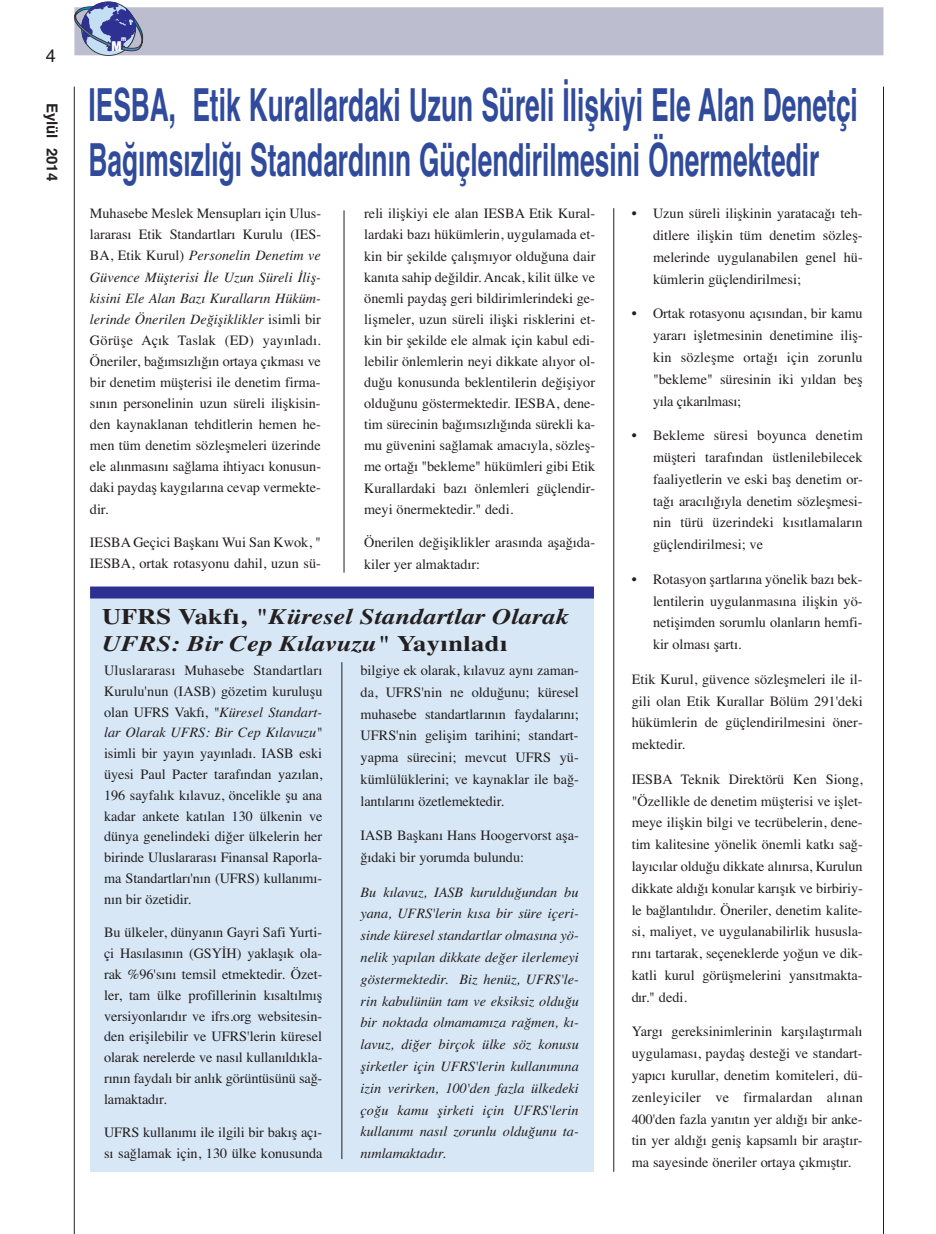
<style>
.page{position:relative;width:936px;height:1234px;background:#fff}
.page>*{position:absolute;margin:0;border:0;box-sizing:border-box;transform-origin:0 0}
.t1{font:700 45.6px/54.6px "Helvetica TU";color:#304b9c;scale:.58 1}
.t2{font:italic 700 22.2px/26.5px "Times TU";color:#231f20;scale:1.19 1}
.t3{font:18px "Helvetica TU";color:#231f20}
.t4{font:700 15px "Helvetica TU";color:#231f20}
.t5{font:14.25px/21.8px "Times TU";color:#231f20;text-align:justify}
.t6{font:italic 14.25px/21.8px "Times TU";letter-spacing:-.005em;color:#231f20;text-align:justify}
.t7{font:900 13.65px "Helvetica Neue";color:#fff;scale:.79 1}
.t8{font:900 7.05px "Helvetica Neue";color:#fff;scale:.76 1}
.s1{font-style:italic}
.s2{font-style:normal}
</style>
<div class="page">
<hr style="left:74px;top:87px;width:1px;height:1146px;background:#231f20">
<hr style="left:613px;top:208px;width:1px;height:963px;background:#231f20">
<hr style="left:883px;top:87px;width:1px;height:1146px;background:#231f20">
<div style="left:74px;top:7px;width:809px;height:48px;background:#bcbdce"></div>
<svg style="left:75px;top:2px;width:68px;height:54px"></svg>
<hr style="left:344px;top:210px;width:1px;height:362px;background:#231f20">
<div style="left:90px;top:591px;width:504px;height:580px;background:#d7e7f5"></div>
<div style="left:90px;top:586px;width:504px;height:12px;background:#2e3092"></div>
<hr style="left:341px;top:662px;width:1px;height:496px;background:#231f20">
<p class="t3" style="left:46px;top:45px;width:12px">4</p>
<p class="t4" style="left:61px;top:103px;width:80px;rotate:90deg">Eylül 2014</p>
<p class="t8" style="left:121px;top:36px;width:8px">m</p>
<p class="t7" style="left:112px;top:41px;width:14px">M</p>
<h1 class="t1" style="left:88px;top:78px;width:1327px">IESBA, Etik Kurallardaki Uzun Süreli İlişkiyi Ele Alan Denetçi<br>Bağımsızlığı Standardının Güçlendirilmesini Önermektedir</h1>
<p class="t5" style="left:90px;top:203px;width:233px;line-height:21px">Muhasebe Meslek Mensupları için Ulus&shy;lararası Etik Standartları Kurulu (IES-BA, Etik Kurul) <span class="s1">Personelin Denetim ve Güvence Müşterisi İle Uzun Süreli İliş&shy;kisini Ele Alan Bazı Kuralların Hüküm&shy;lerinde Önerilen Değişiklikler</span> isimli bir Görüşe Açık Taslak (ED) yayınladı.<br>Öneriler, bağımsızlığın ortaya çıkması ve bir denetim müşterisi ile denetim firma&shy;sının personelinin uzun süreli ilişkisin&shy;den kaynaklanan tehditlerin hemen he&shy;men tüm denetim sözleşmeleri üzerinde ele alınmasını sağlama ihtiyacı konusun&shy;daki paydaş kaygılarına cevap vermekte&shy;dir.</p>
<p class="t5" style="left:90px;top:532px;width:232px;line-height:21.1px">IESBA Geçici Başkanı Wui San Kwok, "<br>IESBA, ortak rotasyonu dahil, uzun sü-</p>
<p class="t5" style="left:364px;top:203px;width:233px;line-height:21.1px">reli ilişkiyi ele alan IESBA Etik Kural&shy;lardaki bazı hükümlerin, uygulamada et&shy;kin bir şekilde çalışmıyor olduğuna dair kanıta sahip değildir. Ancak, kilit ülke ve önemli paydaş geri bildirimlerindeki ge&shy;lişmeler, uzun süreli ilişki risklerini et&shy;kin bir şekilde ele almak için kabul edi&shy;lebilir önlemlerin neyi dikkate alıyor ol&shy;duğu konusunda beklentilerin değişiyor olduğunu göstermektedir. IESBA, dene&shy;tim sürecinin bağımsızlığında sürekli ka&shy;mu güvenini sağlamak amacıyla, sözleş&shy;me ortağı "bekleme" hükümleri gibi Etik Kurallardaki bazı önlemleri güçlendir&shy;meyi önermektedir." dedi.</p>
<p class="t5" style="left:364px;top:532px;width:232px;line-height:21.1px">Önerilen değişiklikler arasında aşağıda&shy;kiler yer almaktadır:</p>
<h2 class="t2" style="left:102px;top:603px;width:393px"><span class="s2">UFRS Vakfı,</span> "Küresel Standartlar Olarak<br>UFRS: Bir Cep Kılavuzu" <span class="s2">Yayınladı</span></h2>
<p class="t5" style="left:104px;top:659px;width:220px;line-height:20.9px">Uluslararası Muhasebe Standartları Kurulu'nun (IASB) gözetim kuruluşu olan UFRS Vakfı, <span class="s1">"Küresel Standart&shy;lar Olarak UFRS: Bir Cep Kılavuzu"</span></p>
<p class="t5" style="left:104px;top:742px;width:220px;line-height:20.9px">isimli bir yayın yayınladı. IASB eski üyesi Paul Pacter tarafından yazılan, 196 sayfalık kılavuz, öncelikle şu ana kadar ankete katılan 130 ülkenin ve dünya genelindeki diğer ülkelerin her birinde Uluslararası Finansal Raporla&shy;ma Standartları'nın (UFRS) kullanımı&shy;nın bir özetidir.</p>
<p class="t5" style="left:104px;top:921px;width:220px;line-height:20.9px">Bu ülkeler, dünyanın Gayri Safi Yurti&shy;çi Hasılasının (GSYİH) yaklaşık ola&shy;rak %96'sını temsil etmektedir. Özet&shy;ler, tam ülke profillerinin kısaltılmış versiyonlarıdır ve ifrs.org websitesin&shy;den erişilebilir ve UFRS'lerin küresel olarak nerelerde ve nasıl kullanıldıkla&shy;rının faydalı bir anlık görüntüsünü sağ&shy;lamaktadır.</p>
<p class="t5" style="left:104px;top:1121px;width:220px;line-height:20.9px">UFRS kullanımı ile ilgili bir bakış açı&shy;sı sağlamak için, 130 ülke konusunda</p>
<p class="t5" style="left:360px;top:659px;width:220px">bilgiye ek olarak, kılavuz aynı zaman&shy;da, UFRS'nin ne olduğunu; küresel muhasebe standartlarının faydalarını; UFRS'nin gelişim tarihini; standart&shy;yapma sürecini; mevcut UFRS yü&shy;kümlülüklerini; ve kaynaklar ile bağ&shy;lantılarını özetlemektedir.</p>
<p class="t5" style="left:360px;top:824px;width:220px">IASB Başkanı Hans Hoogervorst aşa&shy;ğıdaki bir yorumda bulundu:</p>
<p class="t6" style="left:360px;top:880px;width:220px">Bu kılavuz, IASB kurulduğundan bu yana, UFRS'lerin kısa bir süre içeri&shy;sinde küresel standartlar olmasına yö&shy;nelik yapılan dikkate değer ilerlemeyi göstermektedir. Biz henüz, UFRS'le&shy;rin kabulünün tam ve eksiksiz olduğu bir noktada olmamamıza rağmen, kı&shy;lavuz, diğer birçok ülke söz konusu şirketler için UFRS'lerin kullanımına izin verirken, 100'den fazla ülkedeki çoğu kamu şirketi için UFRS'lerin kullanımı nasıl zorunlu olduğunu ta&shy;nımlamaktadır.</p>
<p class="t5" style="left:653px;top:202px;width:211px;text-indent:-21px">• Uzun süreli ilişkinin yaratacağı teh&shy;ditlere ilişkin tüm denetim sözleş&shy;melerinde uygulanabilen genel hü&shy;kümlerin güçlendirilmesi;</p>
<p class="t5" style="left:653px;top:302px;width:211px;text-indent:-21px">• Ortak rotasyonu açısından, bir kamu yararı işletmesinin denetimine iliş&shy;kin sözleşme ortağı için zorunlu "bekleme" süresinin iki yıldan beş yıla çıkarılması;</p>
<p class="t5" style="left:653px;top:424px;width:211px;text-indent:-21px">• Bekleme süresi boyunca denetim müşteri tarafından üstlenilebilecek faaliyetlerin ve eski baş denetim or&shy;tağı aracılığıyla denetim sözleşmesi&shy;nin türü üzerindeki kısıtlamaların güçlendirilmesi; ve</p>
<p class="t5" style="left:653px;top:568px;width:211px;text-indent:-21px">• Rotasyon şartlarına yönelik bazı bek&shy;lentilerin uygulanmasına ilişkin yö&shy;netişimden sorumlu olanların hemfi&shy;kir olması şartı.</p>
<p class="t5" style="left:631px;top:667px;width:232px">Etik Kurul, güvence sözleşmeleri ile il&shy;gili olan Etik Kurallar Bölüm 291'deki hükümlerin de güçlendirilmesini öner&shy;mektedir.</p>
<p class="t5" style="left:631px;top:767px;width:233px">IESBA Teknik Direktörü Ken Siong, "Özellikle de denetim müşterisi ve işlet&shy;meye ilişkin bilgi ve tecrübelerin, dene&shy;tim kalitesine yönelik önemli katkı sağ&shy;layıcılar olduğu dikkate alınırsa, Kurulun dikkate aldığı konular karışık ve birbiriy&shy;le bağlantılıdır. Öneriler, denetim kalite&shy;si, maliyet, ve uygulanabilirlik hususla&shy;rını tartarak, seçeneklerde yoğun ve dik&shy;katli kurul görüşmelerini yansıtmakta&shy;dır." dedi.</p>
<p class="t5" style="left:631px;top:1020px;width:233px">Yargı gereksinimlerinin karşılaştırmalı uygulaması, paydaş desteği ve standart&shy;yapıcı kurullar, denetim komiteleri, dü&shy;zenleyiciler ve firmalardan alınan 400'den fazla yanıtın yer aldığı bir anke&shy;tin yer aldığı geniş kapsamlı bir araştır&shy;ma sayesinde öneriler ortaya çıkmıştır.</p>
</div>
